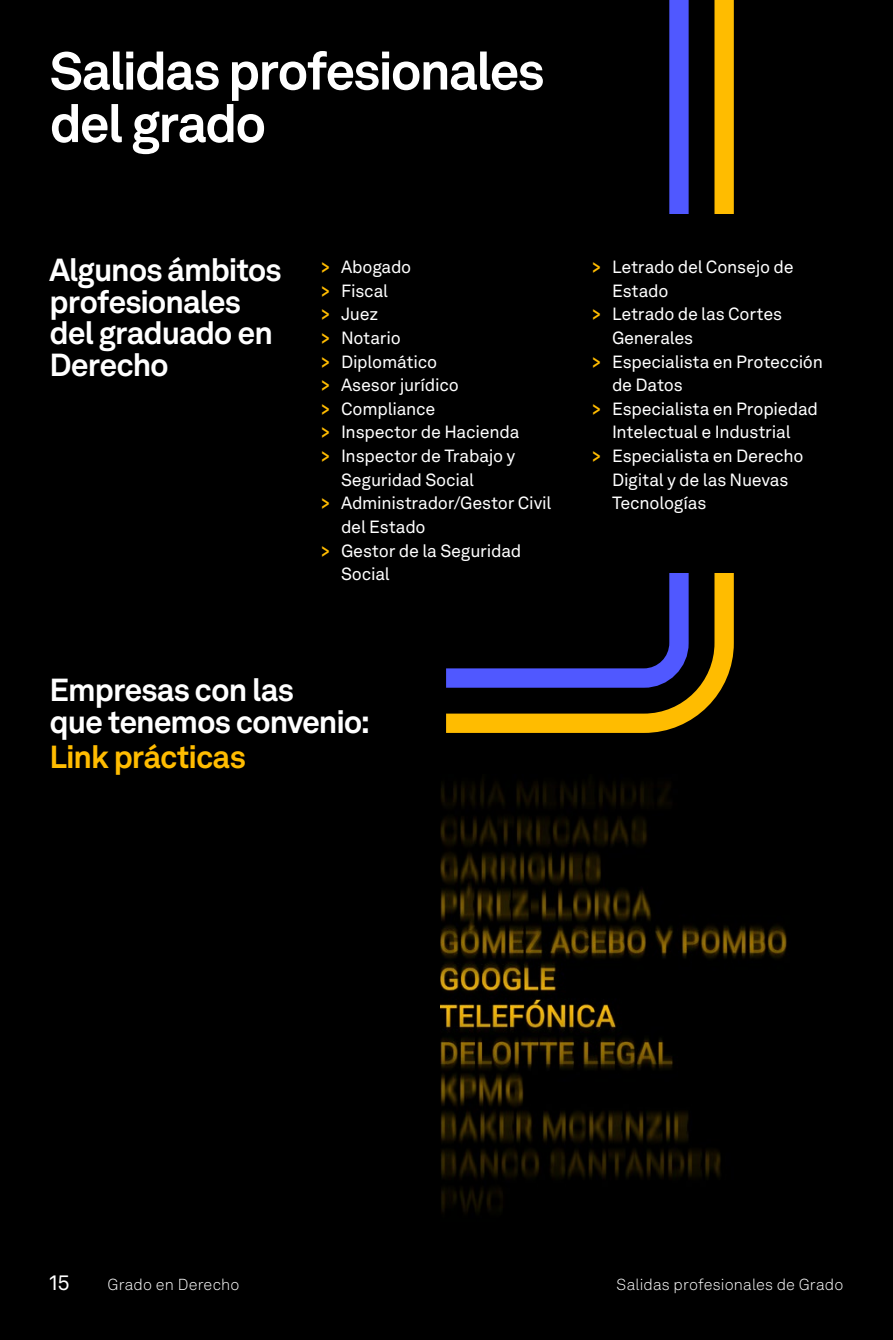
<style>
.page{position:relative;width:893px;height:1340px;background:#fff}
.page>*{position:absolute;margin:0;border:0;box-sizing:border-box;transform-origin:0 0}
.t1{font:700 52.5px/52.5px "Akkurat LL";letter-spacing:-.04em;color:#fff}
.t2{font:700 31.5px/31.5px "Akkurat LL";letter-spacing:-.035em;color:#fff}
.t3{font:700 31.5px "Akkurat LL";letter-spacing:-.03em;color:#ffbc00}
.t4{font:21px "Akkurat LL";color:#fff}
.t5{font:17.5px "Akkurat LL";letter-spacing:-.015em;color:#fff}
.t6{font:300 15.75px "Akkurat LL";letter-spacing:.01em;color:#fff}
.s1{font-weight:700;color:#ffbc00}
</style>
<div class="page">
<div style="left:0;top:0;width:893px;height:1339px;background:#000"></div>
<svg style="left:446px;top:0;width:288px;height:733px"></svg>
<svg style="left:446px;top:0;width:252px;height:697px"></svg>
<div style="left:573px;top:214px;width:252px;height:358px;background:#000"></div>
<img style="left:440px;top:780px;width:347px;height:432px">
<h1 class="t1" style="left:50px;top:42px;width:496px">Salidas profesionales del grado</h1>
<h2 class="t2" style="left:50px;top:252px;width:233px">Algunos ámbitos profesionales del graduado en<br>Derecho</h2>
<p class="t5" style="left:321px;top:254px;width:92px"><span class="s1">&gt;</span> Abogado</p>
<p class="t5" style="left:321px;top:277px;width:68px"><span class="s1">&gt;</span> Fiscal</p>
<p class="t5" style="left:321px;top:301px;width:58px"><span class="s1">&gt;</span> Juez</p>
<p class="t5" style="left:321px;top:325px;width:81px"><span class="s1">&gt;</span> Notario</p>
<p class="t5" style="left:321px;top:348px;width:118px"><span class="s1">&gt;</span> Diplomático</p>
<p class="t5" style="left:321px;top:372px;width:139px"><span class="s1">&gt;</span> Asesor jurídico</p>
<p class="t5" style="left:321px;top:396px;width:116px"><span class="s1">&gt;</span> Compliance</p>
<p class="t5" style="left:321px;top:419px;width:200px"><span class="s1">&gt;</span> Inspector de Hacienda</p>
<p class="t5" style="left:321px;top:443px;width:196px"><span class="s1">&gt;</span> Inspector de Trabajo y</p>
<p class="t5" style="left:341px;top:466px;width:135px">Seguridad Social</p>
<p class="t5" style="left:321px;top:490px;width:232px"><span class="s1">&gt;</span> Administrador/Gestor Civil</p>
<p class="t5" style="left:341px;top:514px;width:86px">del Estado</p>
<p class="t5" style="left:321px;top:537px;width:202px"><span class="s1">&gt;</span> Gestor de la Seguridad</p>
<p class="t5" style="left:341px;top:561px;width:50px">Social</p>
<h2 class="t2" style="left:50px;top:672px;width:322px">Empresas con las<br>que tenemos convenio:</h2>
<h2 class="t3" style="left:50px;top:732px;width:198px">Link prácticas</h2>
<p class="t5" style="left:592px;top:254px;width:203px"><span class="s1">&gt;</span> Letrado del Consejo de</p>
<p class="t5" style="left:612px;top:277px;width:58px">Estado</p>
<p class="t5" style="left:592px;top:301px;width:191px"><span class="s1">&gt;</span> Letrado de las Cortes</p>
<p class="t5" style="left:612px;top:325px;width:83px">Generales</p>
<p class="t5" style="left:592px;top:348px;width:232px"><span class="s1">&gt;</span> Especialista en Protección</p>
<p class="t5" style="left:612px;top:372px;width:72px">de Datos</p>
<p class="t5" style="left:592px;top:396px;width:227px"><span class="s1">&gt;</span> Especialista en Propiedad</p>
<p class="t5" style="left:612px;top:419px;width:180px">Intelectual e Industrial</p>
<p class="t5" style="left:592px;top:443px;width:213px"><span class="s1">&gt;</span> Especialista en Derecho</p>
<p class="t5" style="left:612px;top:466px;width:178px">Digital y de las Nuevas</p>
<p class="t5" style="left:612px;top:490px;width:96px">Tecnologías</p>
<p class="t4" style="left:50px;top:1267px;width:22px">15</p>
<p class="t6" style="left:108px;top:1273px;width:134px">Grado en Derecho</p>
<p class="t6" style="left:617px;top:1273px;width:228px">Salidas profesionales de Grado</p>
</div>
